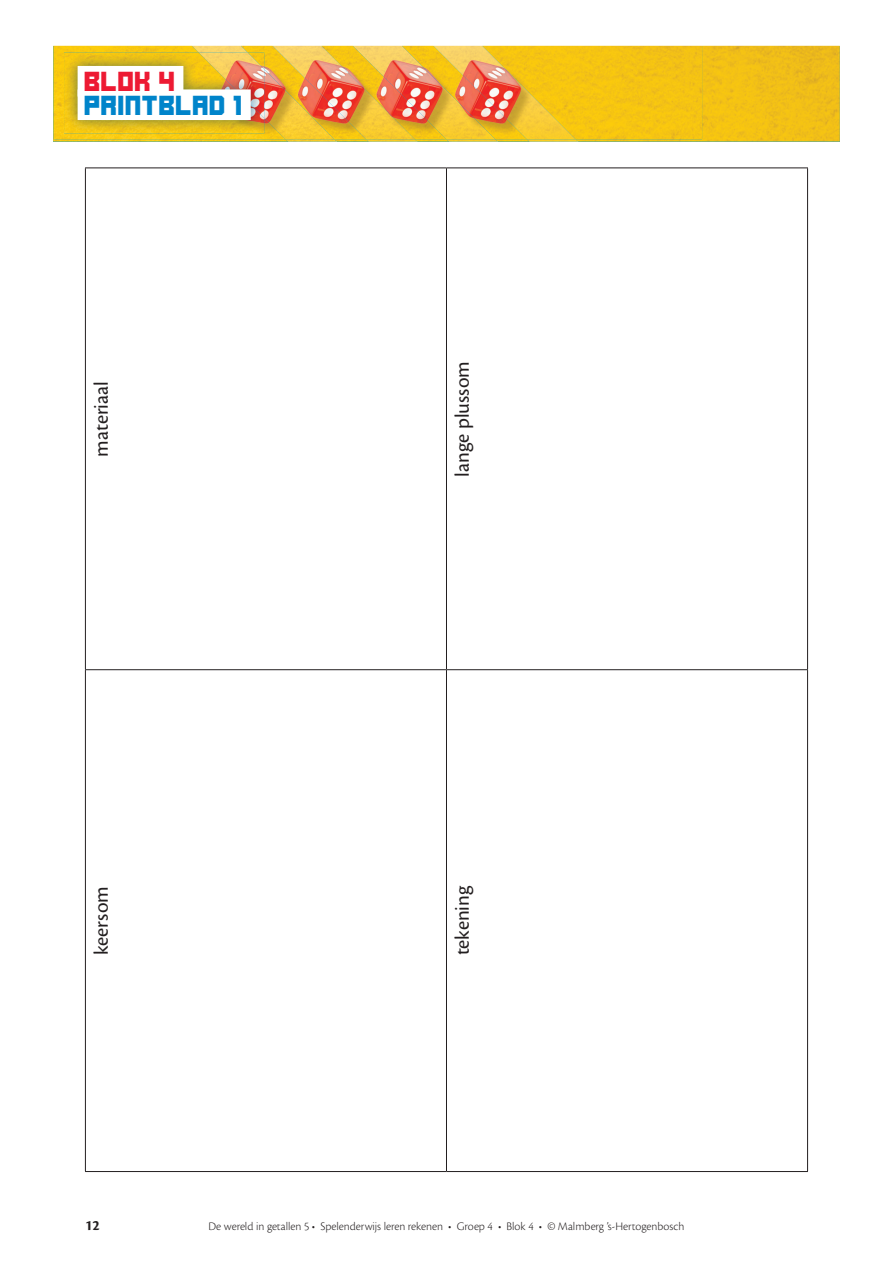
<style>
.page{position:relative;width:893px;height:1263px;background:#fff}
.page>*{position:absolute;margin:0;border:0;box-sizing:border-box;transform-origin:0 0}
.t1{font:21px "Cronos Pro";color:#231f20}
.t2{font:19.2px "Ode to Idle Gaming";color:#0084ca}
.t3{font:19.2px "Ode to Idle Gaming";color:#ed1a33}
.t4{font:700 15px "Cronos Pro";color:#231f20}
.t5{font:300 12px "Cronos Pro";letter-spacing:-.005em;color:#231f20}
</style>
<div class="page">
<hr style="left:85px;top:168px;width:361px;height:1px;background:#231f20">
<hr style="left:85px;top:168px;width:1px;height:501px;background:#231f20">
<hr style="left:446px;top:168px;width:362px;height:1px;background:#231f20">
<hr style="left:446px;top:168px;width:1px;height:501px;background:#231f20">
<hr style="left:807px;top:168px;width:1px;height:501px;background:#231f20">
<hr style="left:85px;top:669px;width:361px;height:1px;background:#231f20">
<hr style="left:85px;top:670px;width:1px;height:501px;background:#231f20">
<hr style="left:446px;top:669px;width:362px;height:1px;background:#231f20">
<hr style="left:446px;top:670px;width:1px;height:501px;background:#231f20">
<hr style="left:807px;top:670px;width:1px;height:501px;background:#231f20">
<hr style="left:85px;top:1171px;width:361px;height:1px;background:#231f20">
<hr style="left:446px;top:1171px;width:362px;height:1px;background:#231f20">
<img style="left:53px;top:46px;width:787px;height:96px">
<svg style="left:177px;top:45px;width:409px;height:97px"></svg>
<img style="left:286px;top:139px;width:51px;height:3px">
<img style="left:54px;top:46px;width:648px;height:93px">
<img style="left:495px;top:46px;width:81px;height:93px">
<img style="left:415px;top:46px;width:80px;height:93px">
<img style="left:334px;top:46px;width:81px;height:93px">
<img style="left:192px;top:46px;width:142px;height:93px">
<img style="left:64px;top:52px;width:200px;height:82px">
<img style="left:199px;top:52px;width:65px;height:66px">
<div style="left:78px;top:66px;width:105px;height:31px;background:#fff"></div>
<div style="left:78px;top:89px;width:173px;height:31px;background:#fff"></div>
<h2 class="t3" style="left:85px;top:73px;width:93px">BLOK 4</h2>
<h2 class="t2" style="left:85px;top:97px;width:160px">PRINTBLAD 1</h2>
<h1 class="t1" style="left:89px;top:456px;width:77px;rotate:-90deg">materiaal</h1>
<h1 class="t1" style="left:450px;top:476px;width:117px;rotate:-90deg">lange plussom</h1>
<h1 class="t1" style="left:89px;top:955px;width:70px;rotate:-90deg">keersom</h1>
<h1 class="t1" style="left:450px;top:955px;width:71px;rotate:-90deg">tekening</h1>
<p class="t4" style="left:85px;top:1217px;width:16px">12</p>
<p class="t5" style="left:208px;top:1220px;width:477px">De wereld in getallen 5 • Spelenderwijs leren rekenen • Groep 4 • Blok 4 • © Malmberg ’s-Hertogenbosch</p>
</div>
